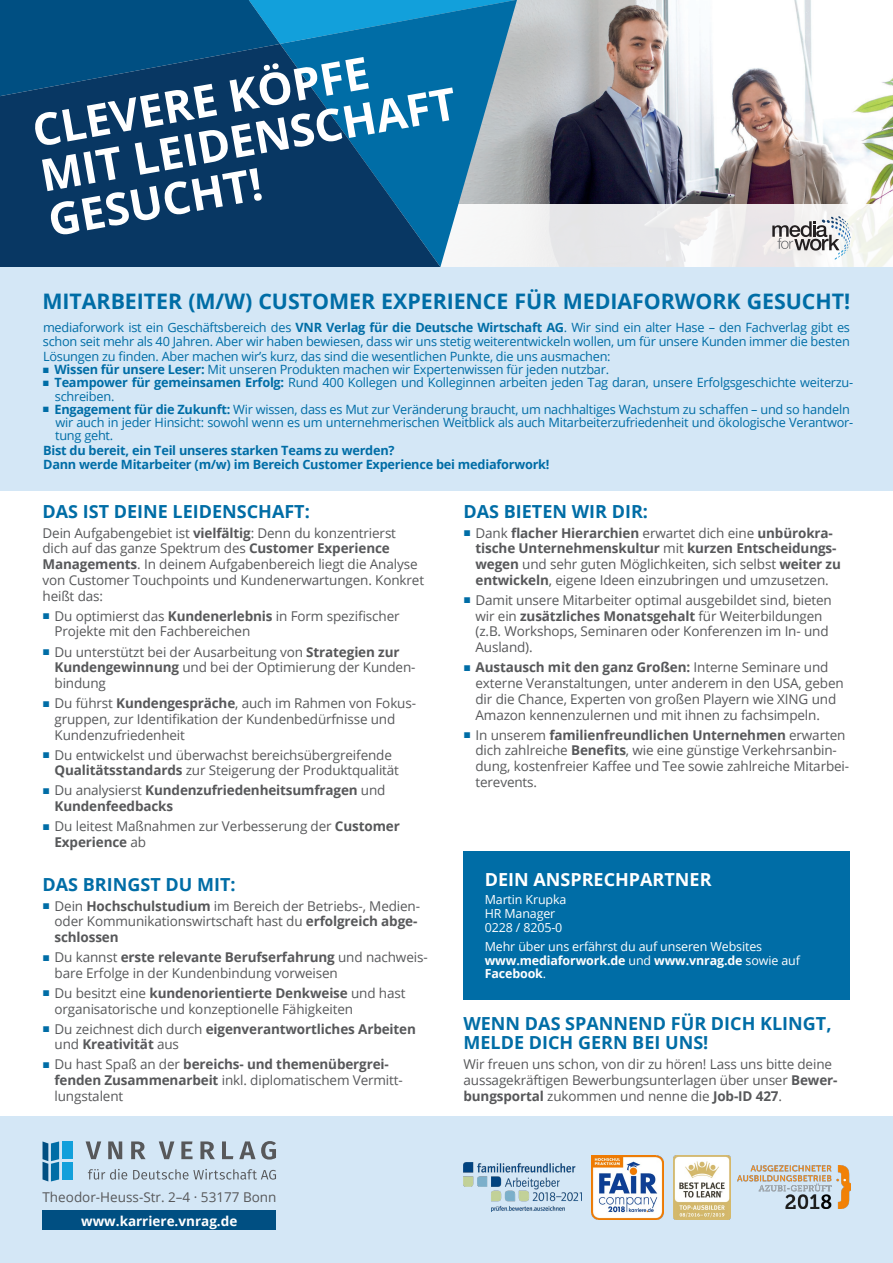
<style>
.page{position:relative;width:893px;height:1263px;background:#fff}
.page>*{position:absolute;margin:0;border:0;box-sizing:border-box;transform-origin:0 0}
.t1{font:700 44.55px/45.5px "Open Sans";color:#fff}
.t2{font:700 21.3px "Open Sans";letter-spacing:-.005em;color:#006da6}
.t3{font:700 18px/19.5px "Open Sans";color:#006da6}
.t4{font:700 18px "Open Sans";color:#fff}
.t5{font:13.5px/15.8px "Open Sans";letter-spacing:-.01em;color:#57585a}
.t6{font:700 13.5px/15.8px "Open Sans";letter-spacing:-.01em;color:#57585a}
.t7{font:700 13.5px "Open Sans";color:#fff}
.t8{font:12.75px/14.5px "Open Sans";letter-spacing:-.02em;color:#006da6;text-align:justify}
.t9{font:700 12.75px/14.5px "Open Sans";letter-spacing:-.02em;color:#006da6}
.t10{font:12.45px/14px "Open Sans";letter-spacing:-.01em;color:#fff}
.s1{font-weight:700}
.s2{font-family:"All You Need 2";font-size:12.45px}
.s3{font-family:"All You Need 2";color:#006da6}
.s4{font-family:"All You Need 2";font-weight:400;color:#006da6}
.s5{font-weight:400}
</style>
<div class="page">
<img style="left:550px;top:0;width:343px;height:204px">
<div style="left:463px;top:851px;width:387px;height:149px;background:#006da6"></div>
<div style="left:0;top:1116px;width:893px;height:147px;background:#d4e7f6"></div>
<div style="left:43px;top:1211px;width:233px;height:19px;background:#004f82"></div>
<img style="left:737px;top:1165px;width:113px;height:44px">
<img style="left:673px;top:1155px;width:57px;height:64px">
<img style="left:591px;top:1155px;width:73px;height:64px">
<img style="left:463px;top:1163px;width:119px;height:48px">
<svg style="left:86px;top:1141px;width:15px;height:18px"></svg>
<svg style="left:108px;top:1141px;width:14px;height:18px"></svg>
<svg style="left:131px;top:1141px;width:15px;height:18px"></svg>
<svg style="left:159px;top:1141px;width:15px;height:18px"></svg>
<svg style="left:181px;top:1141px;width:12px;height:18px"></svg>
<svg style="left:200px;top:1141px;width:15px;height:18px"></svg>
<svg style="left:222px;top:1141px;width:11px;height:18px"></svg>
<svg style="left:239px;top:1141px;width:37px;height:18px"></svg>
<svg style="left:88px;top:1169px;width:39px;height:10px"></svg>
<svg style="left:133px;top:1169px;width:143px;height:10px"></svg>
<div style="left:62px;top:1141px;width:11px;height:18px;background:#12a0db"></div>
<svg style="left:43px;top:1141px;width:16px;height:40px"></svg>
<div style="left:62px;top:1162px;width:11px;height:17px;background:#12a0db"></div>
<svg style="left:550px;top:204px;width:343px;height:63px;fill:#ebe7e9"></svg>
<svg style="left:772px;top:216px;width:79px;height:44px"></svg>
<div style="left:0;top:0;width:275px;height:44px;background:#004f82"></div>
<svg style="left:275px;top:0;width:275px;height:267px"></svg>
<svg style="left:0;top:44px;width:446px;height:223px;background:#064372"></svg>
<div style="left:0;top:267px;width:893px;height:224px;background:#d4e7f6"></div>
<h1 class="t1" style="left:29px;top:108px;width:423px;rotate:-10deg">CLEVERE KÖPFE<br>MIT LEIDENSCHAFT<br>GESUCHT!</h1>
<h2 class="t2" style="left:43px;top:286px;width:809px">MITARBEITER (M/W) CUSTOMER EXPERIENCE FÜR MEDIAFORWORK GESUCHT!</h2>
<p class="t8" style="left:43px;top:320px;width:809px">mediaforwork ist ein Geschäftsbereich des <span class="s1">VNR Verlag für die Deutsche Wirtschaft AG</span>. Wir sind ein alter Hase – den Fachverlag gibt es schon seit mehr als 40 Jahren. Aber wir haben bewiesen, dass wir uns stetig weiterentwickeln wollen, um für unsere Kunden immer die besten Lösungen zu finden. Aber machen wir’s kurz, das sind die wesentlichen Punkte, die uns ausmachen:</p>
<p class="t8" style="left:43px;top:362px;width:568px"><span class="s2">s</span> <span class="s1">Wissen für unsere Leser:</span> Mit unseren Produkten machen wir Expertenwissen für jeden nutzbar.</p>
<p class="t8" style="left:43px;top:375px;width:812px"><span class="s2">s</span> <span class="s1">Teampower für gemeinsamen Erfolg:</span> Rund 400 Kollegen und Kolleginnen arbeiten jeden Tag daran, unsere Erfolgsgeschichte weiterzu-</p>
<p class="t8" style="left:55px;top:388px;width:61px">schreiben.</p>
<p class="t8" style="left:43px;top:402px;width:809px"><span class="s2">s</span> <span class="s1">Engagement für die Zukunft:</span> Wir wissen, dass es Mut zur Veränderung braucht, um nachhaltiges Wachstum zu schaffen – und so handeln</p>
<p class="t8" style="left:55px;top:415px;width:799px">wir auch in jeder Hinsicht: sowohl wenn es um unternehmerischen Weitblick als auch Mitarbeiterzufriedenheit und ökologische Verantwor-</p>
<p class="t8" style="left:55px;top:428px;width:60px">tung geht.</p>
<p class="t9" style="left:43px;top:443px;width:508px">Bist du bereit, ein Teil unseres starken Teams zu werden?<br>Dann werde Mitarbeiter (m/w) im Bereich Customer Experience bei mediaforwork!</p>
<h3 class="t3" style="left:43px;top:501px;width:269px">DAS IST DEINE LEIDENSCHAFT:</h3>
<p class="t5" style="left:43px;top:525px;width:383px">Dein Aufgabengebiet ist <span class="s1">vielfältig</span>: Denn du konzentrierst dich auf das ganze Spektrum des <span class="s1">Customer Experience Managements</span>. In deinem Aufgabenbereich liegt die Analyse von Customer Touchpoints und Kundenerwartungen. Konkret heißt das:</p>
<p class="t5" style="left:55px;top:608px;width:347px;text-indent:-12px"><span class="s3">s</span> Du optimierst das <span class="s1">Kundenerlebnis</span> in Form spezifischer<br>Projekte mit den Fachbereichen</p>
<p class="t5" style="left:55px;top:643px;width:362px;text-indent:-12px"><span class="s3">s</span> Du unterstützt bei der Ausarbeitung von <span class="s1">Strategien zur<br>Kundengewinnung</span> und bei der Optimierung der Kunden&shy;bindung</p>
<p class="t5" style="left:55px;top:695px;width:363px;text-indent:-12px"><span class="s3">s</span> Du führst <span class="s1">Kundengespräche</span>, auch im Rahmen von Fokus&shy;gruppen, zur Identifikation der Kundenbedürfnisse und<br>Kundenzufriedenheit</p>
<p class="t5" style="left:55px;top:746px;width:346px;text-indent:-12px"><span class="s3">s</span> Du entwickelst und überwachst bereichsübergreifende<br><span class="s1">Qualitätsstandards</span> zur Steigerung der Produktqualität</p>
<p class="t6" style="left:55px;top:782px;width:333px;text-indent:-12px"><span class="s4">s</span> <span class="s5">Du analysierst</span> Kundenzufriedenheitsumfragen <span class="s5">und<br></span>Kundenfeedbacks</p>
<p class="t5" style="left:55px;top:818px;width:347px;text-indent:-12px"><span class="s3">s</span> Du leitest Maßnahmen zur Verbesserung der <span class="s1">Customer<br>Experience</span> ab</p>
<h3 class="t3" style="left:43px;top:874px;width:195px">DAS BRINGST DU MIT:</h3>
<p class="t5" style="left:55px;top:897px;width:367px;text-indent:-12px"><span class="s3">s</span> Dein <span class="s1">Hochschulstudium</span> im Bereich der Betriebs-, Medien&shy;oder Kommunikationswirtschaft hast du <span class="s1">erfolgreich abge&shy;schlossen</span></p>
<p class="t5" style="left:55px;top:949px;width:375px;text-indent:-12px"><span class="s3">s</span> Du kannst <span class="s1">erste relevante Berufserfahrung</span> und nachweis&shy;bare Erfolge in der Kundenbindung vorweisen</p>
<p class="t5" style="left:55px;top:985px;width:352px;text-indent:-12px"><span class="s3">s</span> Du besitzt eine <span class="s1">kundenorientierte Denkweise</span> und hast organisatorische und konzeptionelle Fähigkeiten</p>
<p class="t6" style="left:55px;top:1020px;width:363px;text-indent:-12px"><span class="s4">s</span> <span class="s5">Du zeichnest dich durch</span> eigenverantwortliches Arbeiten <span class="s5">und</span> Kreativität <span class="s5">aus</span></p>
<p class="t5" style="left:55px;top:1056px;width:350px;text-indent:-12px"><span class="s3">s</span> Du hast Spaß an der <span class="s1">bereichs- und themenübergrei&shy;fenden Zusammenarbeit</span> inkl. diplomatischem Vermitt&shy;lungstalent</p>
<p class="t5" style="left:43px;top:1188px;width:236px">Theodor-Heuss-Str. 2–4 · 53177 Bonn</p>
<p class="t7" style="left:81px;top:1211px;width:158px">www.karriere.vnrag.de</p>
<h3 class="t3" style="left:463px;top:501px;width:186px">DAS BIETEN WIR DIR:</h3>
<p class="t5" style="left:475px;top:525px;width:367px;text-indent:-12px"><span class="s3">s</span> Dank <span class="s1">flacher Hierarchien</span> erwartet dich eine <span class="s1">unbürokra&shy;tische Unternehmenskultur</span> mit <span class="s1">kurzen Entscheidungs&shy;wegen</span> und sehr guten Möglichkeiten, sich selbst <span class="s1">weiter zu entwickeln</span>, eigene Ideen einzubringen und umzusetzen.</p>
<p class="t5" style="left:475px;top:592px;width:358px;text-indent:-12px"><span class="s3">s</span> Damit unsere Mitarbeiter optimal ausgebildet sind, bieten wir ein <span class="s1">zusätzliches Monatsgehalt</span> für Weiterbildungen (z.B. Workshops, Seminaren oder Konferenzen im In- und Ausland).</p>
<p class="t5" style="left:475px;top:659px;width:370px;text-indent:-12px"><span class="s3">s</span> <span class="s1">Austausch mit den ganz Großen:</span> Interne Seminare und externe Veranstaltungen, unter anderem in den USA, geben dir die Chance, Experten von großen Playern wie XING und Amazon kennenzulernen und mit ihnen zu fachsimpeln.</p>
<p class="t5" style="left:475px;top:726px;width:375px;text-indent:-12px"><span class="s3">s</span> In unserem <span class="s1">familienfreundlichen Unternehmen</span> erwarten dich zahlreiche <span class="s1">Benefits</span>, wie eine günstige Verkehrsanbin&shy;dung, kostenfreier Kaffee und Tee sowie zahlreiche Mitarbei&shy;terevents.</p>
<h3 class="t4" style="left:485px;top:867px;width:228px">DEIN ANSPRECHPARTNER</h3>
<p class="t10" style="left:485px;top:893px;width:83px">Martin Krupka<br>HR Manager<br>0228 / 8205-0</p>
<p class="t10" style="left:485px;top:939px;width:317px">Mehr über uns erfährst du auf unseren Websites <span class="s1">www.mediaforwork.de</span> und <span class="s1">www.vnrag.de</span> sowie auf<br><span class="s1">Facebook</span>.</p>
<h3 class="t3" style="left:463px;top:1013px;width:370px">WENN DAS SPANNEND FÜR DICH KLINGT,<br>MELDE DICH GERN BEI UNS!</h3>
<p class="t5" style="left:463px;top:1056px;width:376px">Wir freuen uns schon, von dir zu hören! Lass uns bitte deine aussagekräftigen Bewerbungsunterlagen über unser <span class="s1">Bewer&shy;bungsportal</span> zukommen und nenne die <span class="s1">Job-ID 427</span>.</p>
</div>
